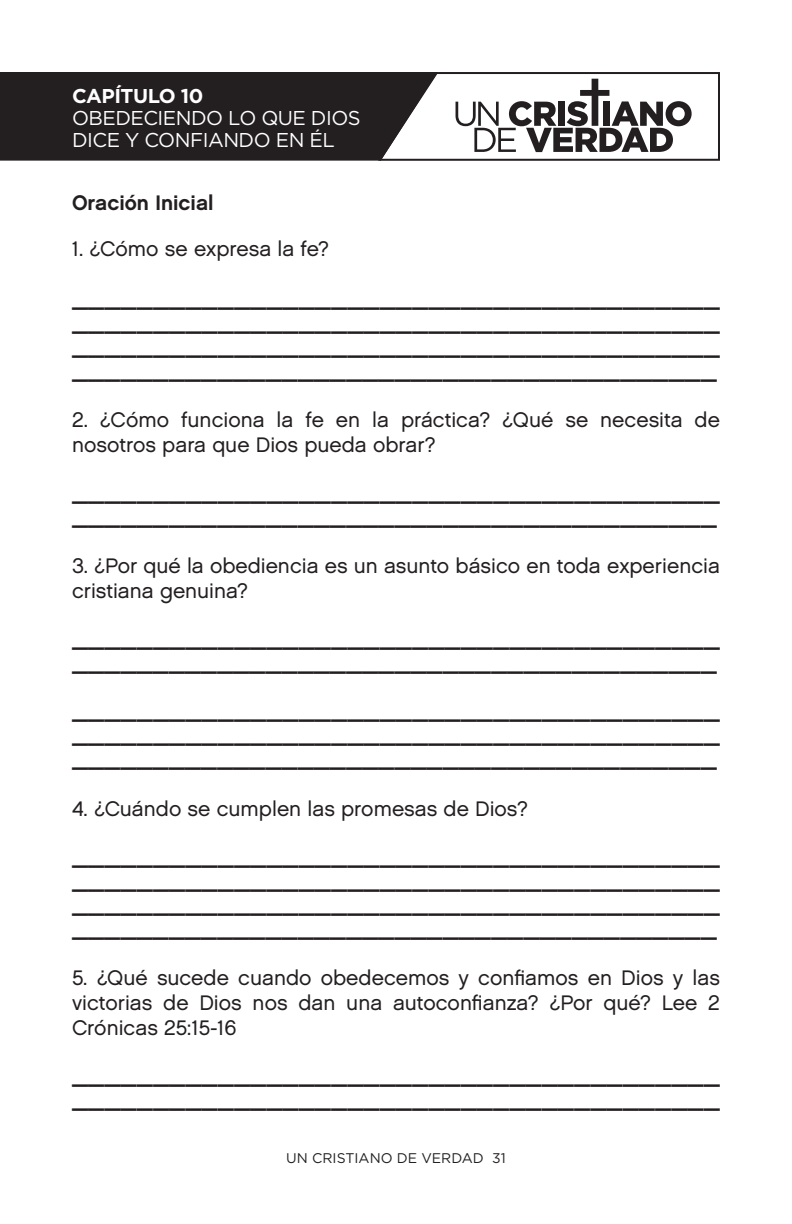
<style>
.page{position:relative;width:792px;height:1224px;background:#fff}
.page>*{position:absolute;margin:0;border:0;box-sizing:border-box;transform-origin:0 0}
.t1{font:21px/25.2px "Chalet London Nineteen Sixty";color:#231f20}
.t2{font:21px "Chalet New York Nineteen Sixty";color:#231f20}
.t3{font:20px/24px "Chalet New York Nineteen Sixty";color:#231f20;text-align:justify}
.t4{font:20px/22px "Gotham";letter-spacing:-.025em;color:#fff}
.t5{font:700 20px "Gotham";letter-spacing:-.025em;color:#fff}
.t6{font:14px "Gotham";color:#231f20}
</style>
<div class="page">
<div style="left:0;top:72px;width:376px;height:89px;background:#231f20"></div>
<svg style="left:376px;top:72px;width:344px;height:89px"></svg>
<p class="t5" style="left:72px;top:83px;width:133px">CAPÍTULO 10</p>
<p class="t4" style="left:72px;top:107px;width:290px">OBEDECIENDO LO QUE DIOS<br>DICE Y CONFIANDO EN ÉL</p>
<p class="t2" style="left:72px;top:189px;width:143px">Oración Inicial</p>
<p class="t1" style="left:72px;top:236px;width:259px">1. ¿Cómo se expresa la fe?</p>
<p class="t3" style="left:72px;top:286px;width:649px">________________________________________ ________________________________________ ________________________________________ ________________________________________</p>
<p class="t1" style="left:72px;top:407px;width:650px">2. ¿Cómo funciona la fe en la práctica? ¿Qué se necesita de nosotros para que Dios pueda obrar?</p>
<p class="t3" style="left:72px;top:481px;width:649px">________________________________________ ________________________________________</p>
<p class="t1" style="left:72px;top:553px;width:650px">3. ¿Por qué la obediencia es un asunto básico en toda experiencia cristiana genuina?</p>
<p class="t3" style="left:72px;top:627px;width:649px">________________________________________ ________________________________________</p>
<p class="t3" style="left:72px;top:699px;width:649px">________________________________________ ________________________________________ ________________________________________</p>
<p class="t1" style="left:72px;top:796px;width:458px">4. ¿Cuándo se cumplen las promesas de Dios?</p>
<p class="t3" style="left:72px;top:844px;width:649px">________________________________________ ________________________________________ ________________________________________ ________________________________________</p>
<p class="t1" style="left:72px;top:965px;width:650px;text-align:justify">5. ¿Qué sucede cuando obedecemos y confiamos en Dios y las victorias de Dios nos dan una autoconfianza? ¿Por qué? Lee 2<br>Crónicas 25:15-16</p>
<p class="t3" style="left:72px;top:1064px;width:649px">________________________________________ ________________________________________</p>
<p class="t6" style="left:286px;top:1149px;width:221px">UN CRISTIANO DE VERDAD 31</p>
</div>
